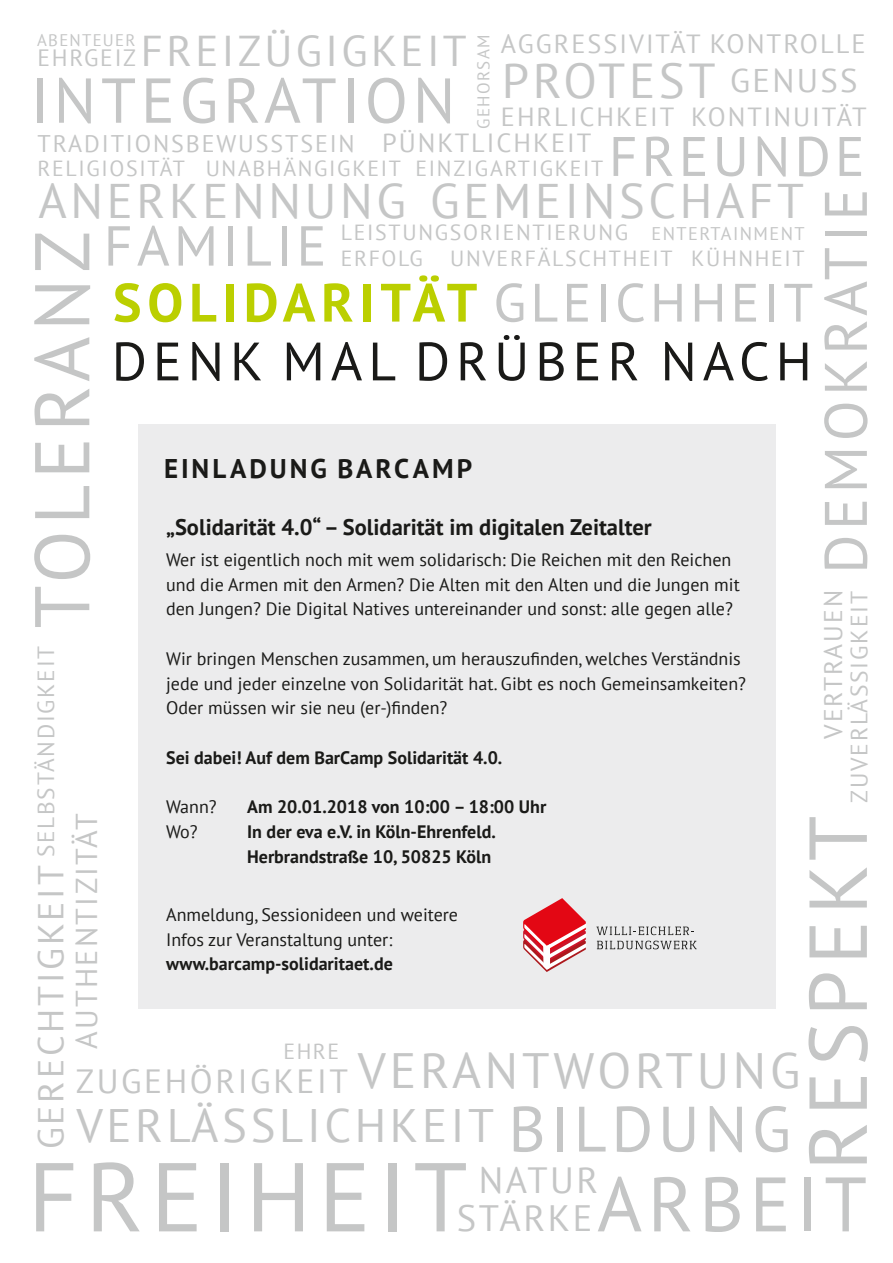
<style>
.page{position:relative;width:893px;height:1263px;background:#fff}
.page>*{position:absolute;margin:0;border:0;box-sizing:border-box;transform-origin:0 0}
.t1{font:97.5px "PT Sans";letter-spacing:.075em;color:#c5c6c6}
.t2{font:81.9px "PT Sans";letter-spacing:.075em;color:#c5c6c6}
.t3{font:77.4px "PT Sans";letter-spacing:.075em;color:#c5c6c6}
.t4{font:76.95px "PT Sans";letter-spacing:.07em;color:#c5c6c6}
.t5{font:64.05px "PT Sans";letter-spacing:.075em;color:#c5c6c6}
.t6{font:63.3px "PT Sans";letter-spacing:.075em;color:#c5c6c6}
.t7{font:60px "PT Sans";letter-spacing:.075em;color:#c5c6c6}
.t8{font:56.25px "PT Sans";letter-spacing:.075em;color:#c5c6c6}
.t9{font:55.65px "PT Sans";letter-spacing:.075em;color:#c5c6c6}
.t10{font:700 54px "PT Sans";letter-spacing:.105em;color:#bbcf00}
.t11{font:54px "PT Sans";letter-spacing:.11em;color:#1a1a18}
.t12{font:48.45px "PT Sans";letter-spacing:.075em;color:#c5c6c6}
.t13{font:46.95px "PT Sans";letter-spacing:.075em;color:#c5c6c6}
.t14{font:43.05px "PT Sans";letter-spacing:.075em;color:#c5c6c6}
.t15{font:36.6px "PT Sans";letter-spacing:.07em;color:#c5c6c6}
.t16{font:36.45px "PT Sans";letter-spacing:.07em;color:#c5c6c6}
.t17{font:36px "PT Sans";letter-spacing:.075em;color:#c5c6c6}
.t18{font:33.6px "PT Sans";letter-spacing:.075em;color:#c5c6c6}
.t19{font:32.7px "PT Sans";letter-spacing:.07em;color:#c5c6c6}
.t20{font:30.15px "PT Sans";letter-spacing:.075em;color:#c5c6c6}
.t21{font:700 27px "PT Sans";letter-spacing:.115em;color:#1a1a18}
.t22{font:26.25px "PT Sans";letter-spacing:.075em;color:#c5c6c6}
.t23{font:25.5px "PT Sans";letter-spacing:.075em;color:#c5c6c6}
.t24{font:24px "PT Sans";letter-spacing:.08em;color:#c5c6c6}
.t25{font:23.55px "PT Sans";letter-spacing:.075em;color:#c5c6c6}
.t26{font:23.4px "PT Sans";letter-spacing:.075em;color:#c5c6c6}
.t27{font:700 22.5px "PT Sans";color:#1a1a18}
.t28{font:21.9px/25.8px "PT Sans";letter-spacing:.075em;color:#c5c6c6}
.t29{font:18.3px "PT Sans";letter-spacing:.075em;color:#c5c6c6}
.t30{font:18px/24.8px "PT Sans";color:#1a1a18}
.t31{font:700 18px/24.8px "PT Sans";color:#1a1a18}
.t32{font:16.95px "PT Sans";letter-spacing:.075em;color:#c5c6c6}
.t33{font:16.8px "PT Sans";letter-spacing:.075em;color:#c5c6c6}
.s1{font-size:23.55px}
.s2{font-size:26.55px}
.s3{font-size:26.25px}
.s4{font-weight:400;font-size:53.85px;color:#c5c6c6}
</style>
<div class="page">
<div style="left:138px;top:424px;width:638px;height:584px;background:#ececed"></div>
<svg style="left:596px;top:926px;width:98px;height:9px"></svg>
<svg style="left:597px;top:941px;width:100px;height:8px"></svg>
<svg style="left:523px;top:898px;width:63px;height:74px"></svg>
<h3 class="t14" style="left:38px;top:23px;width:431px"><span class="s1">EHRGEIZ</span> FREIZÜGIGKEIT</h3>
<h3 class="t6" style="left:30px;top:60px;width:687px">INTEGRATION <sup>PROTEST</sup></h3>
<h3 class="t22" style="left:501px;top:27px;width:366px">AGGRESSIVITÄT <span class="s2">KONTROLLE</span></h3>
<p class="t33" style="left:37px;top:29px;width:100px">ABENTEUER</p>
<p class="t32" style="left:472px;top:129px;width:95px;rotate:-90deg">GEHORSAM</p>
<h3 class="t24" style="left:38px;top:128px;width:555px">TRADITIONSBEWUSSTSEIN <span class="s3">PÜNKTLICHKEIT</span></h3>
<p class="t28" style="left:415px;top:155px;width:189px">EINZIGARTIGKEIT</p>
<h3 class="t12" style="left:39px;top:170px;width:369px">ANERKENNUNG</h3>
<h3 class="t19" style="left:730px;top:59px;width:129px">GENUSS</h3>
<h3 class="t22" style="left:691px;top:100px;width:177px">KONTINUITÄT</h3>
<h3 class="t22" style="left:501px;top:100px;width:175px">EHRLICHKEIT</h3>
<h3 class="t9" style="left:609px;top:121px;width:257px">FREUNDE</h3>
<p class="t28" style="left:37px;top:155px;width:365px">RELIGIOSITÄT UNABHÄNGIGKEIT</p>
<h3 class="t12" style="left:430px;top:170px;width:375px">GEMEINSCHAFT</h3>
<h3 class="t7" style="left:807px;top:574px;width:387px;rotate:-90deg">DEMOKRATIE</h3>
<h3 class="t25" style="left:844px;top:803px;width:213px;rotate:-90deg">ZUVERLÄSSIGKEIT</h3>
<p class="t28" style="left:341px;top:219px;width:289px">LEISTUNGSORIENTIERUNG<br>ERFOLG</p>
<h3 class="t8" style="left:104px;top:210px;width:224px">FAMILIE</h3>
<p class="t29" style="left:651px;top:222px;width:155px">ENTERTAINMENT</p>
<h3 class="t3" style="left:12px;top:628px;width:399px;rotate:-90deg">TOLERANZ</h3>
<p class="t28" style="left:450px;top:244px;width:356px">UNVERFÄLSCHTHEIT KÜHNHEIT</p>
<h3 class="t10" style="left:113px;top:267px;width:702px">SOLIDARITÄT <span class="s4">GLEICHHEIT</span></h3>
<h3 class="t11" style="left:112px;top:327px;width:702px">DENK MAL DRÜBER NACH</h3>
<h3 class="t21" style="left:164px;top:451px;width:310px">EINLADUNG BARCAMP</h3>
<p class="t27" style="left:166px;top:512px;width:487px">„Solidarität 4.0“ – Solidarität im digitalen Zeitalter</p>
<p class="t30" style="left:166px;top:547px;width:575px">Wer ist eigentlich noch mit wem solidarisch: Die Reichen mit den Reichen und die Armen mit den Armen? Die Alten mit den Alten und die Jungen mit den Jungen? Die Digital Natives untereinander und sonst: alle gegen alle?</p>
<p class="t30" style="left:166px;top:646px;width:581px">Wir bringen Menschen zusammen, um herauszufinden, welches Verständnis jede und jeder einzelne von Solidarität hat. Gibt es noch Gemeinsamkeiten?<br>Oder müssen wir sie neu (er-)finden?</p>
<p class="t31" style="left:166px;top:745px;width:338px">Sei dabei! Auf dem BarCamp Solidarität 4.0.</p>
<p class="t30" style="left:166px;top:794px;width:52px">Wann?</p>
<p class="t31" style="left:247px;top:794px;width:301px">Am 20.01.2018 von 10:00 – 18:00 Uhr</p>
<p class="t30" style="left:166px;top:819px;width:33px">Wo?</p>
<p class="t31" style="left:247px;top:819px;width:250px">In der eva e.V. in Köln-Ehrenfeld.<br>Herbrandstraße 10, 50825 Köln</p>
<h3 class="t23" style="left:817px;top:739px;width:150px;rotate:-90deg">VERTRAUEN</h3>
<p class="t26" style="left:31px;top:857px;width:213px;rotate:-90deg">SELBSTÄNDIGKEIT</p>
<h3 class="t20" style="left:67px;top:1049px;width:238px;rotate:-90deg">AUTHENTIZITÄT</h3>
<h2 class="t2" style="left:785px;top:1170px;width:356px;rotate:-90deg">RESPEKT</h2>
<h3 class="t17" style="left:28px;top:1149px;width:285px;rotate:-90deg">GERECHTIGKEIT</h3>
<p class="t30" style="left:166px;top:902px;width:293px">Anmeldung, Sessionideen und weitere<br>Infos zur Veranstaltung unter:</p>
<p class="t31" style="left:166px;top:951px;width:228px">www.barcamp-solidaritaet.de</p>
<p class="t28" style="left:284px;top:1038px;width:57px">EHRE</p>
<h3 class="t18" style="left:76px;top:1059px;width:726px">ZUGEHÖRIGKEIT <sup>VERANTWORTUNG</sup></h3>
<h3 class="t13" style="left:76px;top:1096px;width:419px">VERLÄSSLICHKEIT</h3>
<h3 class="t5" style="left:508px;top:1088px;width:284px">BILDUNG</h3>
<h1 class="t1" style="left:28px;top:1134px;width:441px">FREIHEIT</h1>
<h3 class="t16" style="left:479px;top:1157px;width:121px">NATUR</h3>
<h3 class="t4" style="left:597px;top:1155px;width:271px">ARBEIT</h3>
<h3 class="t15" style="left:457px;top:1195px;width:137px">STÄRKE</h3>
</div>
